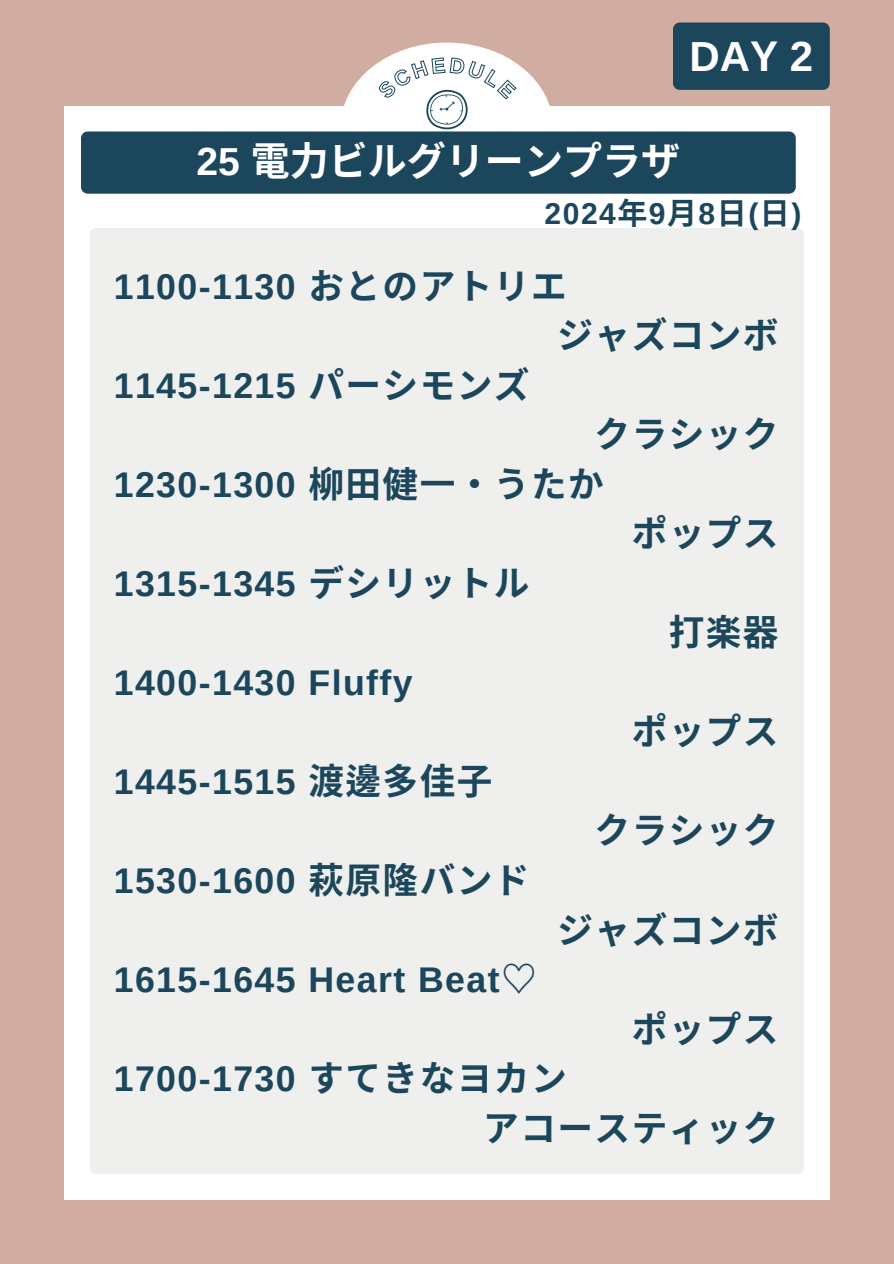
<style>
.page{position:relative;width:894px;height:1264px;background:#fff}
.page>*{position:absolute;margin:0;border:0;box-sizing:border-box;transform-origin:0 0}
.t1{font:700 42px "Arimo";color:#fff}
.t2{font:700 39px "Noto Sans CJ Ksc";color:#fff}
.t3{font:700 35.7px "Arimo";letter-spacing:.04em;color:#1b465b}
.t4{font:700 35.7px "Noto Sans CJ Ksc";letter-spacing:.04em;color:#1b465b}
.t5{font:700 30px "Arimo";color:#1b465b}
.s1{font-family:"Arimo"}
.s2{font-family:"Noto Sans CJ Ksc"}
</style>
<div class="page">
<div style="left:0;top:0;width:893px;height:1263px;background:#d1ada1"></div>
<div style="left:64px;top:106px;width:765px;height:1093px;background:#fff"></div>
<div style="left:89px;top:228px;width:715px;height:946px;background:#efefed"></div>
<svg style="left:81px;top:23px;width:748px;height:171px"></svg>
<p class="t1" style="left:689px;top:33px;width:125px">DAY 2</p>
<h1 class="t2" style="left:196px;top:130px;width:485px"><span class="s1">25</span> 電力ビルグリーンプラザ</h1>
<p class="t5" style="left:544px;top:196px;width:258px">2024<span class="s2">年</span>9<span class="s2">月</span> 8<span class="s2">日</span> (<span class="s2">日</span> )</p>
<p class="t3" style="left:114px;top:266px;width:454px">1100-1130 <span class="s2">おとのアトリエ</span></p>
<p class="t4" style="left:557px;top:307px;width:222px">ジャズコンボ</p>
<p class="t3" style="left:114px;top:365px;width:417px">1145-1215 <span class="s2">パーシモンズ</span></p>
<p class="t4" style="left:594px;top:406px;width:185px">クラシック</p>
<p class="t3" style="left:114px;top:464px;width:491px">1230-1300 <span class="s2">柳田健一・うたか</span></p>
<p class="t4" style="left:631px;top:505px;width:148px">ポップス</p>
<p class="t3" style="left:114px;top:563px;width:417px">1315-1345 <span class="s2">デシリットル</span></p>
<p class="t4" style="left:668px;top:604px;width:110px">打楽器</p>
<p class="t3" style="left:114px;top:662px;width:300px">1400-1430 Fluffy</p>
<p class="t4" style="left:631px;top:703px;width:148px">ポップス</p>
<p class="t3" style="left:114px;top:761px;width:377px">1445-1515 <span class="s2">渡邊多佳子</span></p>
<p class="t4" style="left:594px;top:802px;width:185px">クラシック</p>
<p class="t3" style="left:114px;top:860px;width:417px">1530-1600 <span class="s2">萩原隆バンド</span></p>
<p class="t4" style="left:557px;top:901px;width:222px">ジャズコンボ</p>
<p class="t3" style="left:114px;top:959px;width:424px">1615-1645 Heart Beat<span class="s2">♡</span></p>
<p class="t4" style="left:631px;top:1000px;width:148px">ポップス</p>
<p class="t3" style="left:114px;top:1058px;width:454px">1700-1730 <span class="s2">すてきなヨカン</span></p>
<p class="t4" style="left:483px;top:1099px;width:297px">アコースティック</p>
</div>
